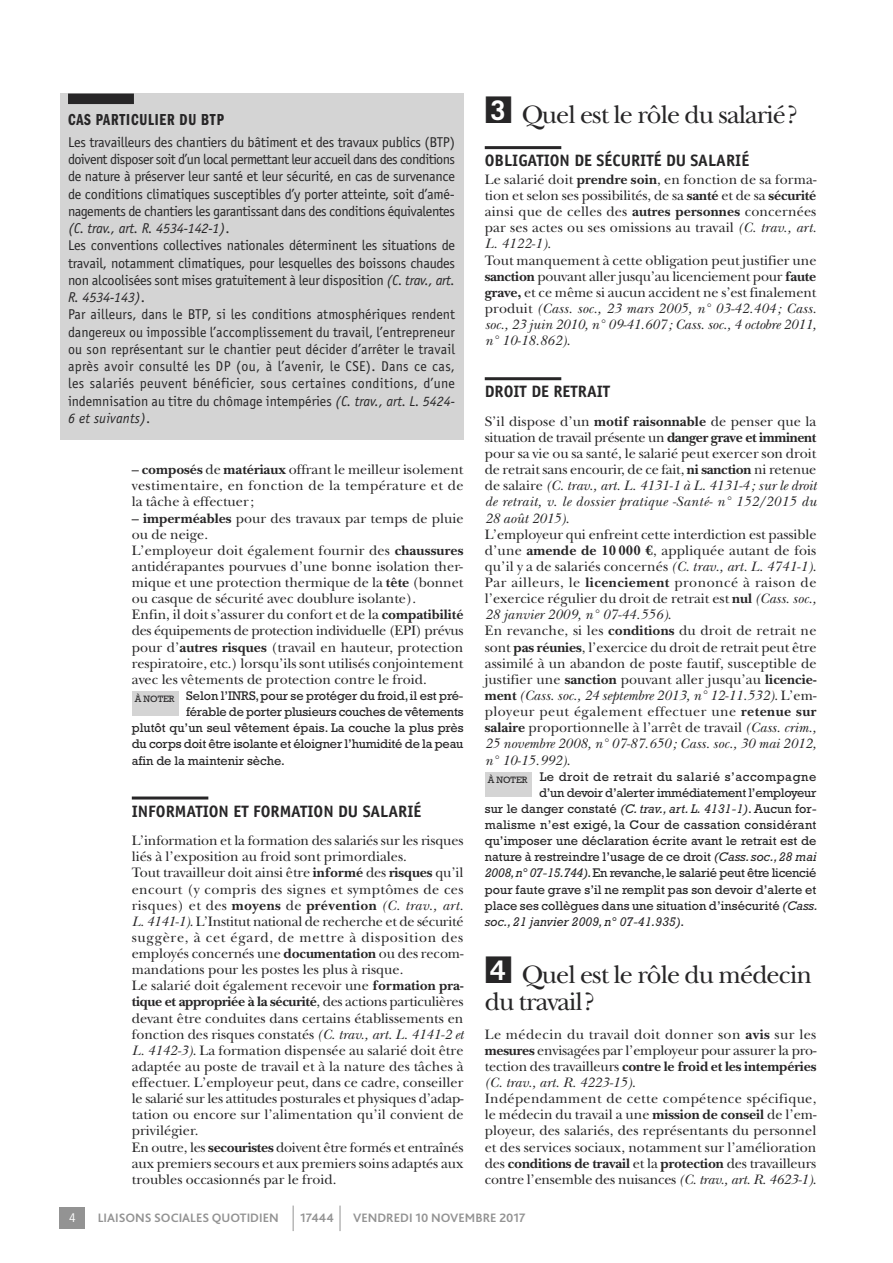
<style>
.page{position:relative;width:893px;height:1263px;background:#fff}
.page>*{position:absolute;margin:0;border:0;box-sizing:border-box;transform-origin:0 0}
.t1{font:26.25px/27px "New Baskerville Std";letter-spacing:-.035em;color:#272627}
.t2{font:700 16.5px "Officina Sans Std";color:#272627}
.t3{font:16.5px "ITC Franklin Gothic Std Dm Cp";letter-spacing:.05em;color:#272627}
.t4{font:14.25px/16.2px "New Baskerville Std";color:#272627}
.t5{font:14.25px/17.2px "Officina Sans Std";letter-spacing:-.015em;color:#272627}
.t6{font:12.75px "Rockwell Std";color:#272627}
.t7{font:12.75px "Rockwell Std";letter-spacing:-.02em;color:#272627}
.t8{font:700 12.75px "Bliss 2";color:#939393}
.t9{font:italic 12.75px "Rockwell Std";letter-spacing:.005em;color:#272627}
.t10{font:condensed 12.75px "ITC Franklin Gothic Std";color:#fff}
.t11{font:9.3px "Rockwell Std";color:#272627}
.s1{font-style:italic}
.s2{font-weight:700}
.s3{font-family:"Trade Gothic LT Std";font-weight:700;font-size:27px;color:#fff}
.s4{font-style:normal}
</style>
<div class="page">
<hr style="left:132px;top:796px;width:76px;height:3px;background:#272627">
<div style="left:132px;top:691px;width:47px;height:25px;background:#d4d4d4"></div>
<hr style="left:485px;top:146px;width:76px;height:3px;background:#272627">
<hr style="left:485px;top:377px;width:76px;height:3px;background:#272627">
<div style="left:485px;top:772px;width:46px;height:25px;background:#d4d4d4"></div>
<div style="left:60px;top:1208px;width:25px;height:21px;background:#939393"></div>
<svg style="left:293px;top:1205px;width:1px;height:26px"></svg>
<svg style="left:340px;top:1205px;width:1px;height:26px"></svg>
<div style="left:60px;top:94px;width:403px;height:346px;background:#d4d4d4"></div>
<div style="left:68px;top:94px;width:66px;height:10px;background:#272627"></div>
<p class="t3" style="left:68px;top:114px;width:157px">CAS PARTICULIER DU BTP</p>
<p class="t5" style="left:68px;top:135px;width:388px">Les travailleurs des chantiers du bâtiment et des travaux publics (BTP) doivent disposer soit d’un local permettant leur accueil dans des conditions de nature à préserver leur santé et leur sécurité, en cas de survenance de conditions climatiques susceptibles d’y porter atteinte, soit d’amé&shy;nagements de chantiers les garantissant dans des conditions équivalentes <span class="s1">(C. trav., art. R. 4534-142-1)</span>.<br>Les conventions collectives nationales déterminent les situations de travail, notamment climatiques, pour lesquelles des boissons chaudes non alcoolisées sont mises gratuitement à leur disposition <span class="s1">(C. trav., art.<br>R. 4534-143)</span>.<br>Par ailleurs, dans le BTP, si les conditions atmosphériques rendent dangereux ou impossible l’accomplissement du travail, l’entrepreneur ou son représentant sur le chantier peut décider d’arrêter le travail après avoir consulté les DP (ou, à l’avenir, le CSE). Dans ce cas, les salariés peuvent bénéficier, sous certaines conditions, d’une indemnisation au titre du chômage intempéries <span class="s1">(C. trav., art. L. 5424- 6 et suivants)</span>.</p>
<p class="t4" style="left:132px;top:463px;width:333px;text-align:justify">– <span class="s2">composés</span> de <span class="s2">matériaux</span> offrant le meilleur isolement vestimentaire, en fonction de la température et de la tâche à effectuer ;</p>
<p class="t4" style="left:132px;top:511px;width:333px">– <span class="s2">imperméables</span> pour des travaux par temps de pluie ou de neige.<br>L’employeur doit également fournir des <span class="s2">chaussures </span>antidérapantes pourvues d’une bonne isolation ther&shy;mique et une protection thermique de la <span class="s2">tête</span> (bonnet ou casque de sécurité avec doublure isolante).<br>Enfin, il doit s’assurer du confort et de la <span class="s2">compatibilité </span>des équipements de protection individuelle (EPI) prévus pour d’<span class="s2">autres risques</span> (travail en hauteur, protection respiratoire, etc.) lorsqu’ils sont utilisés conjointement avec les vêtements de protection contre le froid.</p>
<p class="t6" style="left:186px;top:691px;width:279px">selon l’inrs,pour se protéger du froid,il est pré-</p>
<p class="t7" style="left:186px;top:707px;width:279px">férable de porter plusieurs couches de vêtements</p>
<p class="t6" style="left:132px;top:724px;width:333px">plutôt qu’un seul vêtement épais. la couche la plus près</p>
<p class="t6" style="left:132px;top:740px;width:333px">du corps doit être isolante et éloigner l’humidité de la peau</p>
<p class="t6" style="left:132px;top:756px;width:155px">afin de la maintenir sèche.</p>
<p class="t2" style="left:132px;top:805px;width:291px">INFORMATION ET FORMATION DU SALARIÉ</p>
<p class="t4" style="left:132px;top:834px;width:333px">L’information et la formation des salariés sur les risques liés à l’exposition au froid sont primordiales.<br>Tout travailleur doit ainsi être <span class="s2">informé</span> des <span class="s2">risques</span> qu’il encourt (y compris des signes et symptômes de ces risques) et des <span class="s2">moyens</span> de <span class="s2">prévention</span> <span class="s1">(C. trav., art.<br>L. 4141-1)</span>. L’Institut national de recherche et de sécurité suggère, à cet égard, de mettre à disposition des employés concernés une <span class="s2">documentation</span> ou des recom&shy;mandations pour les postes les plus à risque.<br>Le salarié doit également recevoir une <span class="s2">formation pra&shy;tique et appropriée à la sécurité</span>, des actions particulières devant être conduites dans certains établissements en fonction des risques constatés <span class="s1">(C. trav., art. L. 4141-2 et L. 4142-3)</span>. La formation dispensée au salarié doit être adaptée au poste de travail et à la nature des tâches à effectuer. L’employeur peut, dans ce cadre, conseiller le salarié sur les attitudes posturales et physiques d’adap&shy;tation ou encore sur l’alimentation qu’il convient de privilégier.<br>En outre, les <span class="s2">secouristes</span> doivent être formés et entraînés aux premiers secours et aux premiers soins adaptés aux troubles occasionnés par le froid.</p>
<p class="t11" style="left:135px;top:696px;width:41px">à noter</p>
<h1 class="t1" style="left:485px;top:103px;width:315px">■<span class="s3">3</span> Quel est le rôle du salarié?</h1>
<p class="t2" style="left:485px;top:154px;width:266px">OBLIGATION DE SÉCURITÉ DU SALARIÉ</p>
<p class="t4" style="left:485px;top:173px;width:333px">Le salarié doit <span class="s2">prendre soin</span>, en fonction de sa forma&shy;tion et selon ses possibilités, de sa <span class="s2">santé</span> et de sa <span class="s2">sécurité </span>ainsi que de celles des <span class="s2">autres personnes</span> concernées par ses actes ou ses omissions au travail <span class="s1">(C. trav., art.<br>L. 4122-1)</span>.<br>Tout manquement à cette obligation peut justifier une <span class="s2">sanction</span> pouvant aller jusqu’au licenciement pour <span class="s2">faute grave,</span> et ce même si aucun accident ne s’est finalement produit <span class="s1">(Cass. soc., 23 mars 2005, n° 03-42.404 ; Cass. soc., 23 juin 2010, n° 09-41.607; Cass. soc., 4 octobre 2011, n° 10-18.862)</span>.</p>
<p class="t2" style="left:485px;top:385px;width:127px">DROIT DE RETRAIT</p>
<p class="t4" style="left:485px;top:415px;width:333px">S’il dispose d’un <span class="s2">motif raisonnable</span> de penser que la situation de travail présente un <span class="s2">danger grave et imminent </span>pour sa vie ou sa santé, le salarié peut exercer son droit de retrait sans encourir, de ce fait, <span class="s2">ni sanction</span> ni retenue de salaire <span class="s1">(C. trav., art. L. 4131-1 à L. 4131-4; sur le droit de retrait, v. le dossier pratique -Santé- n° 152/2015 du 28 août 2015)</span>.<br>L’employeur qui enfreint cette interdiction est passible d’une <span class="s2">amende de 10 000 €</span>, appliquée autant de fois qu’il y a de salariés concernés <span class="s1">(C. trav., art. L. 4741-1)</span>.<br>Par ailleurs, le <span class="s2">licenciement</span> prononcé à raison de l’exercice régulier du droit de retrait est <span class="s2">nul</span> <span class="s1">(Cass. soc., 28 janvier 2009, n° 07-44.556)</span>.<br>En revanche, si les <span class="s2">conditions</span> du droit de retrait ne sont <span class="s2">pas réunies</span>, l’exercice du droit de retrait peut être assimilé à un abandon de poste fautif, susceptible de justifier une <span class="s2">sanction</span> pouvant aller jusqu’au <span class="s2">licencie&shy;ment</span> <span class="s1">(Cass. soc., 24 septembre 2013, n° 12-11.532)</span>. L’em&shy;ployeur peut également effectuer une <span class="s2">retenue sur salaire</span> proportionnelle à l’arrêt de travail <span class="s1">(Cass. crim., 25 novembre 2008, n° 07-87.650 ; Cass. soc., 30 mai 2012, n° 10-15.992)</span>.</p>
<p class="t6" style="left:540px;top:772px;width:278px">le droit de retrait du salarié s’accompagne</p>
<p class="t7" style="left:539px;top:788px;width:279px">d’un devoir d’alerter immédiatement l’employeur</p>
<p class="t6" style="left:485px;top:804px;width:333px">sur le danger constaté <span class="s1">(C. trav., art. L. 4131-1)</span>. aucun for-</p>
<p class="t6" style="left:485px;top:820px;width:333px">malisme n’est exigé, la cour de cassation considérant</p>
<p class="t6" style="left:485px;top:836px;width:333px">qu’imposer une déclaration écrite avant le retrait est de</p>
<p class="t6" style="left:485px;top:853px;width:333px">nature à restreindre l’usage de ce droit <span class="s1">(Cass. soc.,28 mai</span></p>
<p class="t6" style="left:485px;top:869px;width:333px"><span class="s1">2008,n° 07-15.744)</span>.en revanche,le salarié peut être licencié</p>
<p class="t6" style="left:485px;top:885px;width:333px">pour faute grave s’il ne remplit pas son devoir d’alerte et</p>
<p class="t6" style="left:485px;top:901px;width:334px">place ses collègues dans une situation d’insécurité <span class="s1">(Cass.</span></p>
<p class="t9" style="left:485px;top:917px;width:201px">soc., 21 janvier 2009,n° 07-41.935)<span class="s4">.</span></p>
<h1 class="t1" style="left:485px;top:963px;width:329px">■<span class="s3">4</span> Quel est le rôle du médecin du travail?</h1>
<p class="t4" style="left:485px;top:1027px;width:333px">Le médecin du travail doit donner son <span class="s2">avis</span> sur les <span class="s2">mesures</span> envisagées par l’employeur pour assurer la pro&shy;tection des travailleurs <span class="s2">contre le froid et les intempéries </span><span class="s1">(C. trav., art. R. 4223-15)</span>.<br>Indépendamment de cette compétence spécifique, le médecin du travail a une <span class="s2">mission de conseil</span> de l’em&shy;ployeur, des salariés, des représentants du personnel et des services sociaux, notamment sur l’amélioration des <span class="s2">conditions de travail</span> et la <span class="s2">protection</span> des travailleurs contre l’ensemble des nuisances <span class="s1">(C. trav., art. R. 4623-1)</span>.</p>
<p class="t11" style="left:488px;top:776px;width:41px">à noter</p>
<p class="t10" style="left:69px;top:1213px;width:8px">4</p>
<p class="t8" style="left:98px;top:1213px;width:182px">LIAISONS SOCIALES QUOTIDIEN</p>
<p class="t8" style="left:300px;top:1213px;width:35px">17444</p>
<p class="t8" style="left:353px;top:1213px;width:174px">VENDREDI 10 NOVEMBRE 2017</p>
</div>
